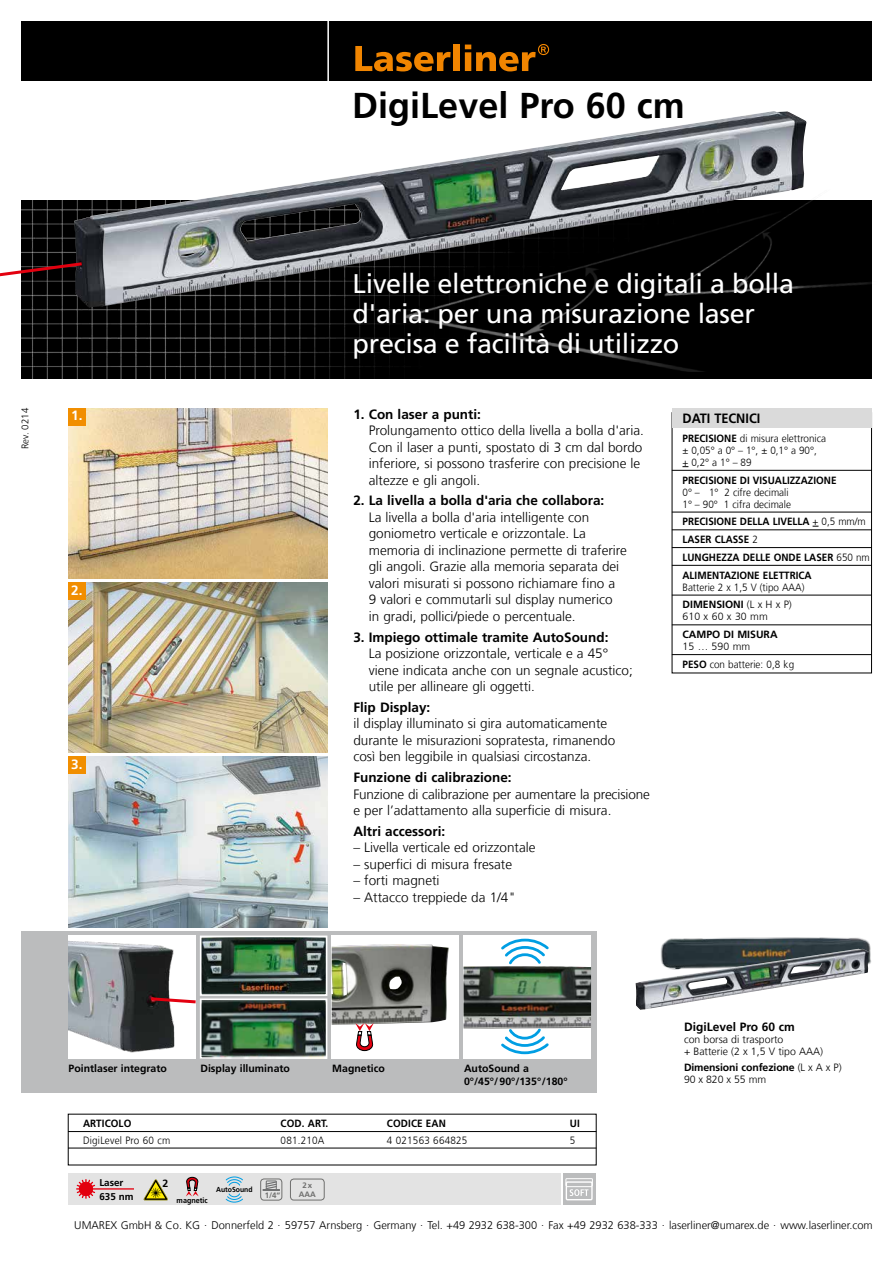
<style>
.page{position:relative;width:893px;height:1263px;background:#fff}
.page>*{position:absolute;margin:0;border:0;box-sizing:border-box;transform-origin:0 0}
.t1{font:700 36px "Frutiger LT Com";color:#000}
.t2{font:27px/30px "Frutiger LT Com";letter-spacing:-.01em;color:#fff}
.t3{font:300 13.5px/16.5px "Frutiger LT Com";color:#000}
.t4{font:700 13.5px "Frutiger LT Com";color:#000}
.t5{font:700 13.5px "Frutiger LT Com";color:#000;scale:.94 1}
.t6{font:700 13.5px "Frutiger LT Com";color:#fff}
.t7{font:700 12px "Frutiger LT Com";color:#000}
.t8{font:300 11.1px "Frutiger LT Com";color:#000}
.t9{font:300 10.5px/12px "Frutiger LT Com";color:#000;scale:.94 1}
.t10{font:700 10.5px/17.7px "Frutiger LT Com";color:#000;scale:.94 1}
.t11{font:700 10.5px/12px "Frutiger LT Com";color:#000}
.t12{font:300 10.5px/17.7px "Frutiger LT Com";color:#000}
.t13{font:300 10.5px "Frutiger LT Com";letter-spacing:.02em;color:#000;scale:.94 1}
.t14{font:700 9.9px/13.6px "Frutiger LT Com";color:#000}
.t15{font:300 9.6px "Frutiger LT Com";color:#000}
.t16{font:700 7.8px/9px "Frutiger LT Com";color:#6f6f6e;text-align:center}
.t17{font:700 7.65px "Frutiger LT Com";color:#000;scale:.94 1}
.t18{font:700 7.2px "Frutiger LT Com";color:#000;scale:.94 1}
.s1{font-weight:700}
.s2{font-weight:300}
</style>
<div class="page">
<div style="left:68px;top:1174px;width:492px;height:31px;background:#e3e3e3"></div>
<div style="left:563px;top:1174px;width:32px;height:31px;background:#bbbcbd"></div>
<div style="left:566px;top:1181px;width:27px;height:19px;border:1px solid #fff"></div>
<svg style="left:565px;top:1178px;width:28px;height:18px"></svg>
<svg style="left:76px;top:1179px;width:57px;height:20px"></svg>
<svg style="left:186px;top:1177px;width:13px;height:19px"></svg>
<svg style="left:263px;top:1181px;width:17px;height:10px"></svg>
<div style="left:261px;top:1179px;width:21px;height:21px;border:1px solid #6f6f6e;border-radius:3px"></div>
<svg style="left:226px;top:1176px;width:17px;height:26px"></svg>
<div style="left:290px;top:1179px;width:34px;height:21px;border:1px solid #6f6f6e;border-radius:3px"></div>
<svg style="left:144px;top:1179px;width:24px;height:21px"></svg>
<img style="left:21px;top:200px;width:851px;height:178px">
<img style="left:661px;top:937px;width:210px;height:27px">
<img style="left:635px;top:949px;width:234px;height:61px">
<div style="left:21px;top:21px;width:851px;height:60px;background:#000"></div>
<hr style="left:327px;top:20px;width:2px;height:62px;background:#fff">
<svg style="left:355px;top:46px;width:96px;height:25px"></svg>
<div style="left:454px;top:44px;width:6px;height:27px;background:#f18500"></div>
<svg style="left:465px;top:44px;width:84px;height:27px"></svg>
<img style="left:68px;top:408px;width:259px;height:170px">
<img style="left:68px;top:583px;width:259px;height:170px">
<img style="left:68px;top:757px;width:259px;height:170px">
<div style="left:68px;top:408px;width:17px;height:17px;background:#f18e00"></div>
<div style="left:68px;top:583px;width:17px;height:17px;background:#f18e00"></div>
<div style="left:68px;top:757px;width:17px;height:17px;background:#f18e00"></div>
<img style="left:74px;top:111px;width:733px;height:197px">
<img style="left:386px;top:159px;width:421px;height:213px">
<img style="left:637px;top:190px;width:235px;height:182px">
<svg style="left:0;top:260px;width:85px;height:20px"></svg>
<div style="left:21px;top:931px;width:575px;height:162px;background:#bbbcbd"></div>
<img style="left:203px;top:938px;width:121px;height:55px">
<div style="left:200px;top:935px;width:127px;height:61px;border:2px solid #fff"></div>
<img style="left:203px;top:1001px;width:121px;height:55px">
<div style="left:200px;top:998px;width:127px;height:61px;border:2px solid #fff"></div>
<div style="left:332px;top:935px;width:127px;height:124px;background:#fff"></div>
<img style="left:332px;top:944px;width:117px;height:81px">
<svg style="left:355px;top:1023px;width:19px;height:28px"></svg>
<div style="left:463px;top:935px;width:128px;height:124px;background:#fff"></div>
<img style="left:463px;top:966px;width:128px;height:62px">
<svg style="left:501px;top:939px;width:48px;height:28px"></svg>
<svg style="left:501px;top:1026px;width:48px;height:28px"></svg>
<img style="left:68px;top:935px;width:128px;height:124px">
<svg style="left:148px;top:995px;width:48px;height:10px"></svg>
<div style="left:672px;top:412px;width:200px;height:261px;border:1px solid #000"></div>
<div style="left:672px;top:408px;width:200px;height:19px;background:#dadada"></div>
<hr style="left:672px;top:470px;width:200px;height:1px;background:#000">
<hr style="left:672px;top:512px;width:200px;height:1px;background:#000">
<hr style="left:672px;top:530px;width:200px;height:1px;background:#000">
<hr style="left:672px;top:547px;width:200px;height:1px;background:#000">
<hr style="left:672px;top:565px;width:200px;height:1px;background:#000">
<hr style="left:672px;top:595px;width:200px;height:1px;background:#000">
<hr style="left:672px;top:625px;width:200px;height:1px;background:#000">
<hr style="left:672px;top:654px;width:200px;height:1px;background:#000">
<hr style="left:68px;top:1131px;width:528px;height:1px;background:#000">
<hr style="left:68px;top:1148px;width:528px;height:1px;background:#000">
<h1 class="t1" style="left:352px;top:84px;width:334px">DigiLevel Pro 60 cm</h1>
<p class="t15" style="left:20px;top:449px;width:42px;rotate:-90deg">Rev. 0214</p>
<p class="t6" style="left:71px;top:408px;width:13px">1.</p>
<p class="t6" style="left:71px;top:582px;width:13px">2.</p>
<p class="t6" style="left:71px;top:756px;width:13px">3.</p>
<h2 class="t2" style="left:353px;top:268px;width:443px">Livelle elettroniche e digitali a bolla d'aria: per una misurazione laser precisa e facilità di utilizzo</h2>
<p class="t4" style="left:353px;top:406px;width:129px">1. Con laser a punti:</p>
<p class="t3" style="left:369px;top:422px;width:277px">Prolungamento ottico della livella a bolla d'aria.<br>Con il laser a punti, spostato di 3 cm dal bordo inferiore, si possono trasferire con precisione le altezze e gli angoli.</p>
<p class="t4" style="left:353px;top:493px;width:253px">2. La livella a bolla d'aria che collabora:</p>
<p class="t3" style="left:369px;top:509px;width:260px">La livella a bolla d'aria intelligente con goniometro verticale e orizzontale. La memoria di inclinazione permette di traferire gli angoli. Grazie alla memoria separata dei valori misurati si possono richiamare fino a<br>9 valori e commutarli sul display numerico<br>in gradi, pollici/piede o percentuale.</p>
<p class="t4" style="left:353px;top:629px;width:257px">3. Impiego ottimale tramite AutoSound:</p>
<p class="t3" style="left:369px;top:645px;width:266px">La posizione orizzontale, verticale e a 45° viene indicata anche con un segnale acustico; utile per allineare gli oggetti.</p>
<p class="t4" style="left:353px;top:699px;width:78px">Flip Display:</p>
<p class="t3" style="left:353px;top:715px;width:263px">il display illuminato si gira automaticamente durante le misurazioni sopratesta, rimanendo così ben leggibile in qualsiasi circostanza.</p>
<p class="t4" style="left:353px;top:769px;width:160px">Funzione di calibrazione:</p>
<p class="t3" style="left:353px;top:786px;width:298px">Funzione di calibrazione per aumentare la precisione e per l’adattamento alla superficie di misura.</p>
<p class="t4" style="left:353px;top:823px;width:93px">Altri accessori:</p>
<p class="t3" style="left:353px;top:839px;width:184px">– Livella verticale ed orizzontale</p>
<p class="t3" style="left:353px;top:856px;width:160px">– superfici di misura fresate</p>
<p class="t3" style="left:353px;top:872px;width:88px">– forti magneti</p>
<p class="t3" style="left:353px;top:889px;width:164px">– Attacco treppiede da 1/4"</p>
<p class="t5" style="left:682px;top:410px;width:84px">DATI TECNICI</p>
<p class="t9" style="left:682px;top:432px;width:154px"><span class="s1">PRECISIONE</span> di misura elettronica ± 0,05° a 0° – 1°, ± 0,1° a 90°,<br>+ 0,2° a 1° – 89</p>
<p class="t10" style="left:682px;top:471px;width:165px">PRECISIONE DI VISUALIZZAZIONE</p>
<p class="t9" style="left:682px;top:486px;width:117px">0° – 1° 2 cifre decimali<br>1° – 90° 1 cifra decimale</p>
<p class="t10" style="left:682px;top:513px;width:201px">PRECISIONE DELLA LIVELLA <span class="s2">+ 0,5 mm/m<br></span>LASER CLASSE <span class="s2">2<br></span>LUNGHEZZA DELLE ONDE LASER <span class="s2">650 nm<br></span>ALIMENTAZIONE ELETTRICA</p>
<p class="t9" style="left:682px;top:578px;width:131px;line-height:17.7px">Batterie 2 x 1,5 V (tipo AAA)<br><span class="s1">DIMENSIONI</span> (L x H x P)</p>
<p class="t12" style="left:682px;top:608px;width:87px">610 x 60 x 30 mm</p>
<p class="t11" style="left:682px;top:628px;width:97px">CAMPO DI MISURA</p>
<p class="t12" style="left:682px;top:638px;width:113px">15 … 590 mm<br><span class="s1">PESO</span> con batterie: 0,8 kg</p>
<p class="t11" style="left:69px;top:1062px;width:100px">Pointlaser integrato</p>
<p class="t11" style="left:200px;top:1062px;width:91px">Display illuminato</p>
<p class="t11" style="left:332px;top:1062px;width:54px">Magnetico</p>
<p class="t11" style="left:464px;top:1062px;width:105px;line-height:12.6px">AutoSound a<br>0°/45°/90°/135°/180°</p>
<p class="t10" style="left:83px;top:1115px;width:53px">ARTICOLO</p>
<p class="t10" style="left:281px;top:1115px;width:52px">COD. ART.</p>
<p class="t10" style="left:387px;top:1115px;width:64px">CODICE EAN</p>
<p class="t10" style="left:570px;top:1115px;width:12px">UI</p>
<p class="t13" style="left:83px;top:1134px;width:94px">DigiLevel Pro 60 cm</p>
<p class="t9" style="left:281px;top:1134px;width:48px">081.210A</p>
<p class="t13" style="left:387px;top:1134px;width:87px">4 021563 664825</p>
<p class="t9" style="left:570px;top:1134px;width:7px">5</p>
<p class="t14" style="left:99px;top:1176px;width:36px">Laser<br>635 nm</p>
<p class="t11" style="left:162px;top:1177px;width:7px">2</p>
<p class="t17" style="left:177px;top:1196px;width:35px">magnetic</p>
<p class="t18" style="left:216px;top:1185px;width:40px">AutoSound</p>
<p class="t16" style="left:299px;top:1181px;width:19px">2x<br>AAA</p>
<p class="t16" style="left:265px;top:1191px;width:17px">1/4“</p>
<p class="t7" style="left:684px;top:1020px;width:112px">DigiLevel Pro 60 cm</p>
<p class="t12" style="left:684px;top:1033px;width:141px;line-height:12px">con borsa di trasporto<br>+ Batterie (2 x 1,5 V tipo AAA)</p>
<p class="t11" style="left:684px;top:1062px;width:159px">Dimensioni confezione <span class="s2">(L x A x P)<br>90 x 820 x 55 mm</span></p>
<p class="t8" style="left:74px;top:1218px;width:800px">UMAREX GmbH &amp; Co. KG . Donnerfeld 2 . 59757 Arnsberg . Germany . Tel. +49 2932 638-300 . Fax +49 2932 638-333 . laserliner@umarex.de . www.laserliner.com</p>
</div>
